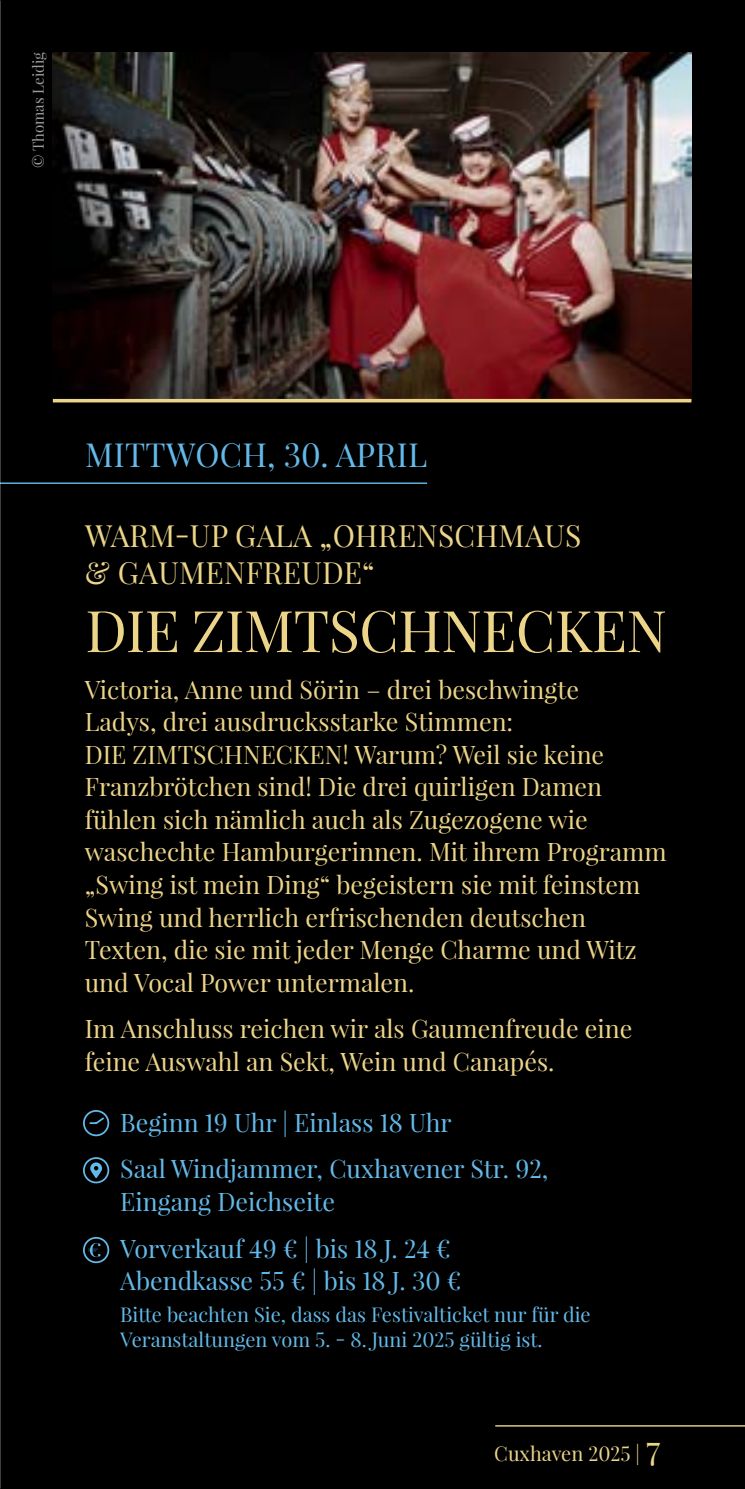
<style>
.page{position:relative;width:745px;height:1489px;background:#fff}
.page>*{position:absolute;margin:0;border:0;box-sizing:border-box;transform-origin:0 0}
.t1{font:57.5px "Playfair Display";letter-spacing:-.01em;color:#ecd488}
.t2{font:32.5px "Playfair Display";letter-spacing:.01em;color:#63b9e9}
.t3{font:30px/37.5px "Playfair Display";letter-spacing:.01em;color:#ecd488}
.t4{font:25px/32.5px "Playfair Display";color:#ecd488}
.t5{font:25px/46.8px "Playfair Display";color:#63b9e9}
.t6{font:20px/25px "Playfair Display";color:#63b9e9}
.t7{font:20px "Playfair Display";color:#ecd488}
.t8{font:15px "Playfair Display";color:#9d9d9c}
.s1{font-size:35px}
</style>
<div class="page">
<div style="left:0;top:0;width:744px;height:1488px;background:#000"></div>
<img style="left:53px;top:52px;width:638px;height:347px">
<hr style="left:53px;top:399px;width:638px;height:3px;background:#ecd488">
<hr style="left:0;top:482px;width:427px;height:2px;background:#63b9e9">
<div style="left:83px;top:1157px;width:26px;height:26px;border:2px solid #63b9e9;border-radius:50%"></div>
<div style="left:83px;top:1236px;width:26px;height:26px;border:2px solid #63b9e9;border-radius:50%"></div>
<svg style="left:83px;top:1110px;width:27px;height:27px"></svg>
<svg style="left:90px;top:1162px;width:12px;height:16px"></svg>
<svg style="left:88px;top:1243px;width:12px;height:13px"></svg>
<hr style="left:495px;top:1424px;width:249px;height:2px;background:#ecd488">
<p class="t8" style="left:29px;top:168px;width:117px;rotate:-90deg">© Thomas Leidig</p>
<h2 class="t2" style="left:85px;top:434px;width:343px">MITTWOCH, 30. APRIL</h2>
<p class="t3" style="left:85px;top:516px;width:497px">WARM-UP GALA „OHRENSCHMAUS &amp; GAUMENFREUDE“</p>
<h1 class="t1" style="left:85px;top:594px;width:583px">DIE ZIMTSCHNECKEN</h1>
<p class="t4" style="left:85px;top:673px;width:583px">Victoria, Anne und Sörin – drei beschwingte<br>Ladys, drei ausdrucksstarke Stimmen:<br>DIE ZIMTSCHNECKEN! Warum? Weil sie keine Franzbrötchen sind! Die drei quirligen Damen fühlen sich nämlich auch als Zugezogene wie waschechte Hamburgerinnen. Mit ihrem Programm „Swing ist mein Ding“ begeistern sie mit feinstem Swing und herrlich erfrischenden deutschen Texten, die sie mit jeder Menge Charme und Witz und Vocal Power untermalen.</p>
<p class="t4" style="left:85px;top:1012px;width:549px">Im Anschluss reichen wir als Gaumenfreude eine feine Auswahl an Sekt, Wein und Canapés.</p>
<p class="t5" style="left:120px;top:1098px;width:429px">Beginn 19 Uhr | Einlass 18 Uhr<br>Saal Windjammer, Cuxhavener Str. 92,</p>
<p class="t5" style="left:120px;top:1177px;width:332px">Eingang Deichseite<br>Vorverkauf 49 € | bis 18 J. 24 €</p>
<p class="t5" style="left:120px;top:1257px;width:342px">Abendkasse 55 € | bis 18 J. 30 €</p>
<p class="t6" style="left:120px;top:1301px;width:471px">Bitte beachten Sie, dass das Festivalticket nur für die<br>Veranstaltungen vom 5. - 8. Juni 2025 gültig ist.</p>
<p class="t7" style="left:494px;top:1440px;width:167px">Cuxhaven 2025 | <span class="s1">7</span></p>
</div>
